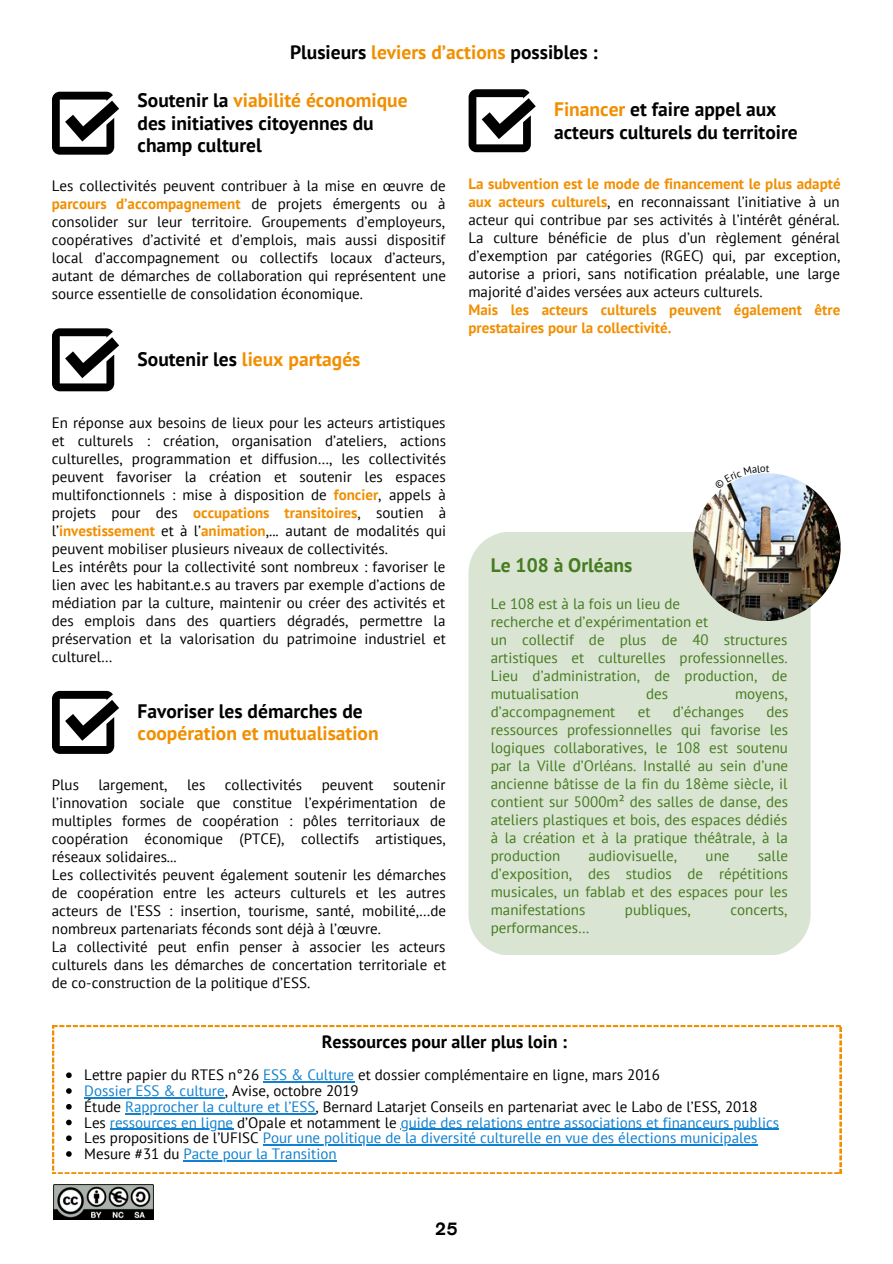
<style>
.page{position:relative;width:893px;height:1264px;background:#fff}
.page>*{position:absolute;margin:0;border:0;box-sizing:border-box;transform-origin:0 0}
.t1{font:700 19.5px/22.5px "PT Sans";color:#000}
.t2{font:700 19.5px "PT Sans";color:#f18f00}
.t3{font:700 19.5px "PT Sans";color:#457c1f}
.t4{font:700 18px "PT Sans";color:#000}
.t5{font:500 18px "AG Old Face";color:#000}
.t6{font:15px/18px "PT Sans";color:#000;text-align:justify}
.t7{font:15px/18px "PT Sans";color:#457c1f;text-align:justify}
.t8{font:15px/15.8px "PT Sans";color:#1080d0}
.t9{font:700 15px/18px "PT Sans";color:#f18f00}
.s1{color:#f18f00}
.s2{font-weight:700;color:#f18f00}
.s3{color:#000}
</style>
<div class="page">
<svg style="left:52px;top:92px;width:67px;height:63px"></svg>
<svg style="left:52px;top:328px;width:67px;height:63px"></svg>
<svg style="left:52px;top:691px;width:67px;height:63px"></svg>
<svg style="left:468px;top:89px;width:67px;height:63px"></svg>
<div style="left:468px;top:532px;width:342px;height:422px;background:#d9e4d2"></div>
<img style="left:692px;top:473px;width:148px;height:148px;border-radius:50%">
<svg style="left:53px;top:1025px;width:788px;height:148px"></svg>
<svg style="left:66px;top:1072px;width:6px;height:6px"></svg>
<hr style="left:263px;top:1081px;width:91px;height:1px;background:#1080d0">
<svg style="left:66px;top:1088px;width:6px;height:5px"></svg>
<hr style="left:84px;top:1097px;width:141px;height:1px;background:#1080d0">
<svg style="left:66px;top:1103px;width:6px;height:6px"></svg>
<hr style="left:125px;top:1112px;width:190px;height:2px;background:#1080d0">
<svg style="left:66px;top:1119px;width:6px;height:6px"></svg>
<hr style="left:110px;top:1128px;width:123px;height:1px;background:#1080d0">
<hr style="left:400px;top:1128px;width:379px;height:1px;background:#1080d0">
<svg style="left:66px;top:1135px;width:6px;height:5px"></svg>
<hr style="left:263px;top:1144px;width:494px;height:1px;background:#1080d0">
<svg style="left:66px;top:1151px;width:6px;height:5px"></svg>
<hr style="left:183px;top:1160px;width:153px;height:1px;background:#1080d0">
<img style="left:53px;top:1184px;width:100px;height:35px">
<svg style="left:721px;top:473px;width:48px;height:16px"></svg>
<h1 class="t1" style="left:290px;top:41px;width:309px">Plusieurs <span class="s1">leviers d’actions</span> possibles :</h1>
<h1 class="t1" style="left:137px;top:89px;width:271px">Soutenir la <span class="s1">viabilité économique </span>des initiatives citoyennes du champ culturel</h1>
<p class="t6" style="left:52px;top:177px;width:395px">Les collectivités peuvent contribuer à la mise en œuvre de <span class="s2">parcours d’accompagnement</span> de projets émergents ou à consolider sur leur territoire. Groupements d’employeurs, coopératives d’activité et d’emplois, mais aussi dispositif local d’accompagnement ou collectifs locaux d’acteurs, autant de démarches de collaboration qui représentent une source essentielle de consolidation économique.</p>
<h1 class="t2" style="left:137px;top:346px;width:224px"><span class="s3">Soutenir les</span> lieux partagés</h1>
<p class="t6" style="left:52px;top:413px;width:396px;text-align:left">En réponse aux besoins de lieux pour les acteurs artistiques et culturels : création, organisation d’ateliers, actions culturelles, programmation et diffusion…, les collectivités peuvent favoriser la création et soutenir les espaces multifonctionnels : mise à disposition de <span class="s2">foncier</span>, appels à projets pour des <span class="s2">occupations transitoires</span>, soutien à l’<span class="s2">investissement</span> et à l’<span class="s2">animation</span>,... autant de modalités qui peuvent mobiliser plusieurs niveaux de collectivités.<br>Les intérêts pour la collectivité sont nombreux : favoriser le lien avec les habitant.e.s au travers par exemple d’actions de médiation par la culture, maintenir ou créer des activités et des emplois dans des quartiers dégradés, permettre la préservation et la valorisation du patrimoine industriel et culturel…</p>
<h1 class="t1" style="left:137px;top:699px;width:227px">Favoriser les démarches de</h1>
<h1 class="t2" style="left:137px;top:720px;width:242px">coopération et mutualisation</h1>
<p class="t6" style="left:52px;top:775px;width:29px">Plus</p>
<p class="t6" style="left:98px;top:775px;width:70px">largement,</p>
<p class="t6" style="left:187px;top:775px;width:20px">les</p>
<p class="t6" style="left:225px;top:775px;width:79px">collectivités</p>
<p class="t6" style="left:321px;top:775px;width:53px">peuvent</p>
<p class="t6" style="left:52px;top:775px;width:396px;text-align:left;text-indent:341px">soutenir l’innovation sociale que constitue l’expérimentation de multiples formes de coopération : pôles territoriaux de coopération économique (PTCE), collectifs artistiques, réseaux solidaires...<br>Les collectivités peuvent également soutenir les démarches de coopération entre les acteurs culturels et les autres acteurs de l’ESS : insertion, tourisme, santé, mobilité,…de nombreux partenariats féconds sont déjà à l’œuvre.<br>La collectivité peut enfin penser à associer les acteurs culturels dans les démarches de concertation territoriale et de co-construction de la politique d’ESS.</p>
<h1 class="t1" style="left:554px;top:98px;width:245px"><span class="s1">Financer</span> et faire appel aux acteurs culturels du territoire</h1>
<p class="t6" style="left:468px;top:174px;width:373px"><span class="s2">La subvention est le mode de financement le plus adapté aux acteurs culturels</span>, en reconnaissant l’initiative à un acteur qui contribue par ses activités à l’intérêt général.<br>La culture bénéficie de plus d’un règlement général d’exemption par catégories (RGEC) qui, par exception, autorise a priori, sans notification préalable, une large majorité d’aides versées aux acteurs culturels.</p>
<p class="t9" style="left:468px;top:300px;width:373px">Mais les acteurs culturels peuvent également être prestataires pour la collectivité.</p>
<h1 class="t3" style="left:490px;top:552px;width:143px">Le 108 à Orléans</h1>
<p class="t7" style="left:490px;top:595px;width:298px;text-align:left">Le 108 est à la fois un lieu de<br>recherche et d’expérimentation et<br>un collectif de plus de 40 structures artistiques et culturelles professionnelles.<br>Lieu d’administration, de production, de mutualisation</p>
<p class="t7" style="left:646px;top:684px;width:23px">des</p>
<p class="t7" style="left:735px;top:684px;width:54px">moyens,</p>
<p class="t7" style="left:490px;top:702px;width:126px">d’accompagnement</p>
<p class="t7" style="left:637px;top:702px;width:14px">et</p>
<p class="t7" style="left:672px;top:702px;width:73px">d’échanges</p>
<p class="t7" style="left:490px;top:702px;width:299px;text-indent:275px">des ressources professionnelles qui favorise les logiques collaboratives, le 108 est soutenu par la Ville d’Orléans. Installé au sein d’une ancienne bâtisse de la fin du 18ème siècle, il contient sur 5000m² des salles de danse, des ateliers plastiques et bois, des espaces dédiés à la création et à la pratique théâtrale, à la production</p>
<p class="t7" style="left:588px;top:846px;width:90px">audiovisuelle,</p>
<p class="t7" style="left:705px;top:846px;width:25px">une</p>
<p class="t7" style="left:490px;top:846px;width:299px;text-indent:267px">salle d’exposition, des studios de répétitions musicales, un fablab et des espaces pour les manifestations</p>
<p class="t7" style="left:625px;top:900px;width:68px">publiques,</p>
<p class="t7" style="left:730px;top:900px;width:59px">concerts,</p>
<p class="t7" style="left:490px;top:918px;width:100px">performances…</p>
<p class="t4" style="left:322px;top:1029px;width:247px">Ressources pour aller plus loin :</p>
<p class="t8" style="left:84px;top:1066px;width:696px"><span class="s3">Lettre papier du RTES n°26</span> ESS &amp; Culture <span class="s3">et dossier complémentaire en ligne, mars 2016<br></span>Dossier ESS &amp; culture<span class="s3">, Avise, octobre 2019<br>Étude</span> Rapprocher la culture et l’ESS<span class="s3">, Bernard Latarjet Conseils en partenariat avec le Labo de l’ESS, 2018<br>Les</span> ressources en ligne <span class="s3">d’Opale et notamment le</span> guide des relations entre associations et financeurs publics <span class="s3">Les propositions de l’UFISC</span> Pour une politique de la diversité culturelle en vue des élections municipales <span class="s3">Mesure #31 du</span> Pacte pour la Transition</p>
<p class="t5" style="left:435px;top:1221px;width:24px">25</p>
</div>
